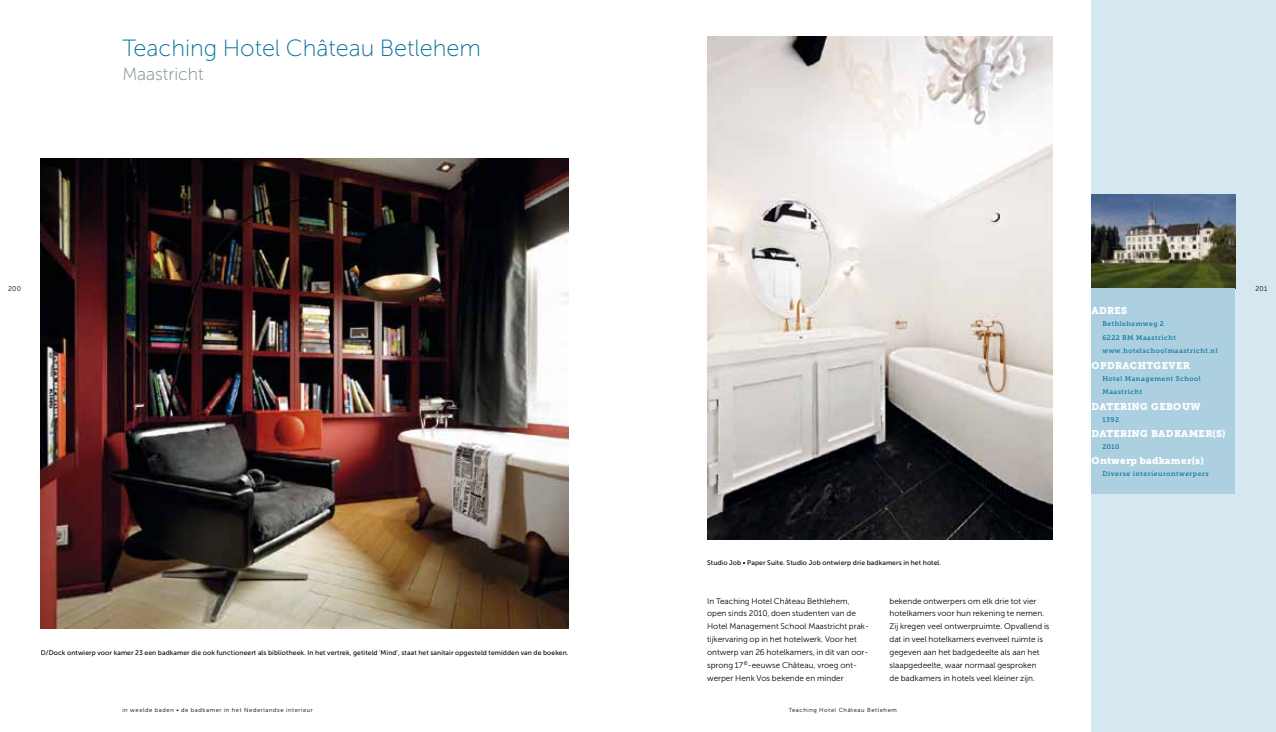
<style>
.page{position:relative;width:1276px;height:732px;background:#fff}
.page>*{position:absolute;margin:0;border:0;box-sizing:border-box;transform-origin:0 0}
.t1{font:23.4px "Museo Sans 100";color:#006f9a}
.t2{font:17.55px "Museo Sans 100";color:#74868c}
.t3{font:9.75px "Museo Slab 900";letter-spacing:.03em;color:#fff}
.t4{font:8.25px/12.9px "Museo Sans 300";color:#000}
.t5{font:6.9px "Museo Sans 300";letter-spacing:.04em;color:#000}
.t6{font:6.75px "Museo Sans 500";letter-spacing:.015em;color:#000}
.t7{font:6.75px/13.6px "Museo Slab 500";letter-spacing:.075em;color:#006f9a}
.t8{font:5.85px "Museo Sans 300";letter-spacing:.1em;color:#000}
</style>
<div class="page">
<div style="left:1091px;top:0;width:185px;height:731px;background:#d6e8ef"></div>
<img style="left:1091px;top:194px;width:144px;height:94px">
<div style="left:1091px;top:288px;width:144px;height:205px;background:#add0e0"></div>
<img style="left:41px;top:158px;width:528px;height:470px">
<img style="left:707px;top:37px;width:345px;height:502px">
<p class="t5" style="left:8px;top:285px;width:14px">200</p>
<h1 class="t1" style="left:122px;top:36px;width:360px">Teaching Hotel Château Betlehem</h1>
<h2 class="t2" style="left:122px;top:64px;width:83px">Maastricht</h2>
<p class="t6" style="left:41px;top:649px;width:529px">D/Dock ontwierp voor kamer 23 een badkamer die ook functioneert als bibliotheek. In het vertrek, getiteld 'Mind', staat het sanitair opgesteld temidden van de boeken.</p>
<p class="t8" style="left:122px;top:706px;width:192px">in weelde baden • de badkamer in het Nederlandse interieur</p>
<p class="t6" style="left:707px;top:558px;width:236px">Studio Job • Paper Suite. Studio Job ontwierp drie badkamers in het hotel.</p>
<p class="t4" style="left:707px;top:594px;width:163px">In Teaching Hotel Château Bethlehem, open sinds 2010, doen studenten van de Hotel Management School Maastricht prak&shy;tijkervaring op in het hotelwerk. Voor het ontwerp van 26 hotelkamers, in dit van oor&shy;sprong 17<sup>e</sup>-eeuwse Château, vroeg ont&shy;werper Henk Vos bekende en minder</p>
<p class="t4" style="left:889px;top:594px;width:161px">bekende ontwerpers om elk drie tot vier hotelkamers voor hun rekening te nemen.<br>Zij kregen veel ontwerpruimte. Opvallend is dat in veel hotelkamers evenveel ruimte is gegeven aan het badgedeelte als aan het slaapgedeelte, waar normaal gesproken<br>de badkamers in hotels veel kleiner zijn.</p>
<p class="t8" style="left:788px;top:706px;width:110px">Teaching Hotel Château Betlehem</p>
<p class="t3" style="left:1091px;top:305px;width:37px">ADRES</p>
<p class="t7" style="left:1102px;top:317px;width:117px">Bethlehemweg 2<br>6222 BM Maastricht www.hotelschoolmaastricht.nl</p>
<p class="t3" style="left:1091px;top:359px;width:100px">OPDRACHTGEVER</p>
<p class="t7" style="left:1102px;top:371px;width:100px">Hotel Management School<br>Maastricht</p>
<p class="t3" style="left:1091px;top:400px;width:111px">DATERING GEBOUW</p>
<p class="t7" style="left:1102px;top:412px;width:18px">1392</p>
<p class="t3" style="left:1091px;top:428px;width:136px">DATERING BADKAMER(S)</p>
<p class="t7" style="left:1102px;top:440px;width:19px">2010</p>
<p class="t3" style="left:1091px;top:455px;width:114px">Ontwerp badkamer(s)</p>
<p class="t7" style="left:1102px;top:467px;width:108px">Diverse interieurontwerpers</p>
<p class="t5" style="left:1255px;top:285px;width:13px">201</p>
</div>
